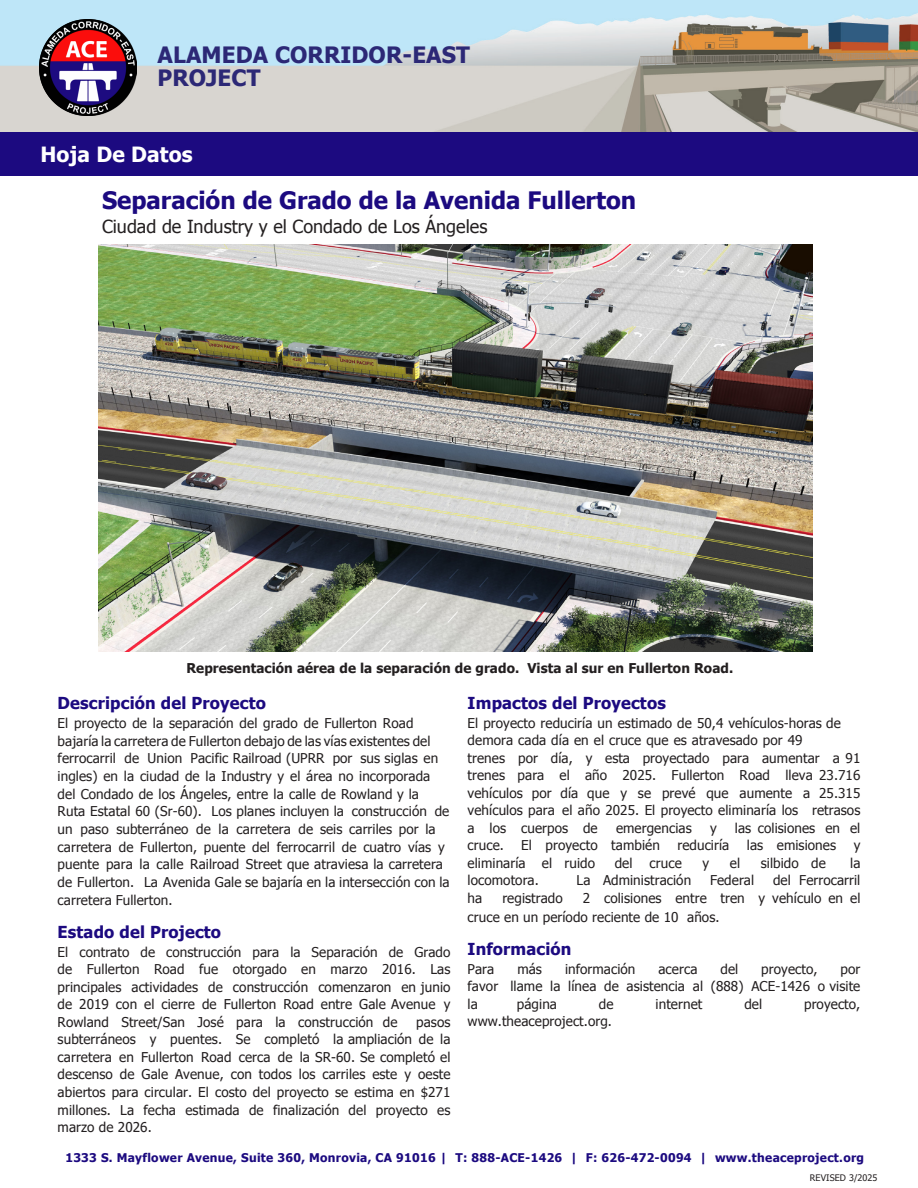
<style>
.page{position:relative;width:918px;height:1188px;background:#fff}
.page>*{position:absolute;margin:0;border:0;box-sizing:border-box;transform-origin:0 0}
.t1{font:700 24px "Tahoma";color:#1c0a80}
.t2{font:700 22.5px/22.5px "Tahoma";letter-spacing:.005em;color:#2c2876}
.t3{font:700 21px "Tahoma";letter-spacing:.005em;color:#fff}
.t4{font:18px "Tahoma";color:#231f20}
.Body_Copy{font:700 16.5px "Tahoma";letter-spacing:.01em;color:#1c0a80}
.Body_Copy-2{font:13.5px/17.5px "Tahoma";letter-spacing:.005em;color:#231f20}
.Body_Copy-3{font:700 13.5px "Tahoma";letter-spacing:.005em;color:#231f20}
.t5{font:700 12px "Tahoma";letter-spacing:.025em;color:#1c0a80}
.t6{font:9px "Tahoma";letter-spacing:.01em;color:#231f20}
</style>
<div class="page">
<img style="left:0;top:0;width:918px;height:132px">
<div style="left:0;top:132px;width:918px;height:44px;background:#1c0a80"></div>
<img style="left:39px;top:19px;width:97px;height:97px">
<img style="left:99px;top:244px;width:714px;height:407px">
<h2 class="t2" style="left:158px;top:43px;width:314px">ALAMEDA CORRIDOR-EAST<br>PROJECT</h2>
<h3 class="t3" style="left:40px;top:139px;width:154px">Hoja De Datos</h3>
<p class="t1" style="left:102px;top:183px;width:536px">Separación de Grado de la Avenida Fullerton</p>
<p class="t4" style="left:102px;top:214px;width:387px">Ciudad de Industry y el Condado de Los Ángeles</p>
<p class="Body_Copy-3" style="left:186px;top:659px;width:548px">Representación aérea de la separación de grado. Vista al sur en Fullerton Road.</p>
<p class="Body_Copy" style="left:58px;top:692px;width:210px">Descripción del Proyecto</p>
<p class="Body_Copy-2" style="left:58px;top:714px;width:393px">El proyecto de la separación del grado de Fullerton Road bajaría la carretera de Fullerton debajo de las vías existentes del ferrocarril de Union Pacific Railroad (UPRR por sus siglas en ingles) en la ciudad de la Industry y el área no incorporada del Condado de los Ángeles, entre la calle de Rowland y la Ruta Estatal 60 (Sr-60). Los planes incluyen la construcción de un paso subterráneo de la carretera de seis carriles por la carretera de Fullerton, puente del ferrocarril de cuatro vías y puente para la calle Railroad Street que atraviesa la carretera de Fullerton. La Avenida Gale se bajaría en la intersección con la carretera Fullerton.</p>
<p class="Body_Copy" style="left:58px;top:920px;width:165px">Estado del Projecto</p>
<p class="Body_Copy-2" style="left:58px;top:942px;width:394px;text-align:justify">El contrato de construcción para la Separación de Grado de Fullerton Road fue otorgado en marzo 2016. Las principales actividades de construcción comenzaron en junio de 2019 con el cierre de Fullerton Road entre Gale Avenue y Rowland Street/San José para la construcción de</p>
<p class="Body_Copy-2" style="left:58px;top:1014px;width:394px;text-align:justify;text-indent:359px">pasos subterráneos y puentes. Se completó la ampliación de la carretera en Fullerton Road cerca de la SR-60. Se completó el descenso de Gale Avenue, con todos los carriles este y oeste abiertos para circular. El costo del proyecto se estima en $271 millones. La fecha estimada de finalización del proyecto es marzo de 2026.</p>
<p class="Body_Copy" style="left:468px;top:691px;width:200px">Impactos del Proyectos</p>
<p class="Body_Copy-2" style="left:468px;top:713px;width:394px">El proyecto reduciría un estimado de 50,4 vehículos-horas de demora cada día en el cruce que es atravesado por 49<br>trenes por día, y esta proyectado para aumentar a 91 trenes para el año 2025. Fullerton Road lleva 23.716 vehículos por día que y se prevé que aumente a 25.315 vehículos para el año 2025. El proyecto eliminaría los retrasos a los cuerpos de</p>
<p class="Body_Copy-2" style="left:616px;top:819px;width:77px">emergencias</p>
<p class="Body_Copy-2" style="left:710px;top:819px;width:8px">y</p>
<p class="Body_Copy-2" style="left:735px;top:819px;width:127px">las colisiones en el</p>
<p class="Body_Copy-2" style="left:468px;top:836px;width:38px">cruce.</p>
<p class="Body_Copy-2" style="left:521px;top:836px;width:140px">El proyecto también</p>
<p class="Body_Copy-2" style="left:677px;top:836px;width:53px">reduciría</p>
<p class="Body_Copy-2" style="left:747px;top:836px;width:91px">las emisiones</p>
<p class="Body_Copy-2" style="left:854px;top:836px;width:8px">y</p>
<p class="Body_Copy-2" style="left:468px;top:854px;width:129px">eliminaría el ruido</p>
<p class="Body_Copy-2" style="left:615px;top:854px;width:19px">del</p>
<p class="Body_Copy-2" style="left:650px;top:854px;width:34px">cruce</p>
<p class="Body_Copy-2" style="left:703px;top:854px;width:8px">y</p>
<p class="Body_Copy-2" style="left:730px;top:854px;width:12px">el</p>
<p class="Body_Copy-2" style="left:761px;top:854px;width:66px">silbido de</p>
<p class="Body_Copy-2" style="left:850px;top:854px;width:12px">la</p>
<p class="Body_Copy-2" style="left:468px;top:871px;width:73px">locomotora.</p>
<p class="Body_Copy-2" style="left:577px;top:871px;width:116px">La Administración</p>
<p class="Body_Copy-2" style="left:710px;top:871px;width:46px">Federal</p>
<p class="Body_Copy-2" style="left:773px;top:871px;width:89px">del Ferrocarril</p>
<p class="Body_Copy-2" style="left:468px;top:889px;width:16px">ha</p>
<p class="Body_Copy-2" style="left:502px;top:889px;width:62px">registrado</p>
<p class="Body_Copy-2" style="left:468px;top:888px;width:394px;line-height:18.9px;text-indent:115px">2 colisiones entre tren y vehículo en el cruce en un período reciente de 10 años.</p>
<p class="Body_Copy" style="left:468px;top:937px;width:105px">Información</p>
<p class="Body_Copy-2" style="left:468px;top:959px;width:28px">Para</p>
<p class="Body_Copy-2" style="left:517px;top:959px;width:26px">más</p>
<p class="Body_Copy-2" style="left:565px;top:959px;width:72px">información</p>
<p class="Body_Copy-2" style="left:658px;top:959px;width:40px">acerca</p>
<p class="Body_Copy-2" style="left:720px;top:959px;width:19px">del</p>
<p class="Body_Copy-2" style="left:761px;top:959px;width:58px">proyecto,</p>
<p class="Body_Copy-2" style="left:468px;top:959px;width:394px;text-align:justify;text-indent:373px">por favor llame la línea de asistencia al (888) ACE-1426 o visite la</p>
<p class="Body_Copy-2" style="left:517px;top:994px;width:42px">página</p>
<p class="Body_Copy-2" style="left:599px;top:994px;width:16px">de</p>
<p class="Body_Copy-2" style="left:656px;top:994px;width:48px">internet</p>
<p class="Body_Copy-2" style="left:744px;top:994px;width:19px">del</p>
<p class="Body_Copy-2" style="left:804px;top:994px;width:58px">proyecto,</p>
<p class="Body_Copy-2" style="left:468px;top:1012px;width:146px">www.theaceproject.org.</p>
<p class="t5" style="left:65px;top:1149px;width:800px">1333 S. Mayflower Avenue, Suite 360, Monrovia, CA 91016 | T: 888-ACE-1426 | F: 626-472-0094 | www.theaceproject.org</p>
<p class="t6" style="left:810px;top:1172px;width:69px">REVISED 3/2025</p>
</div>
